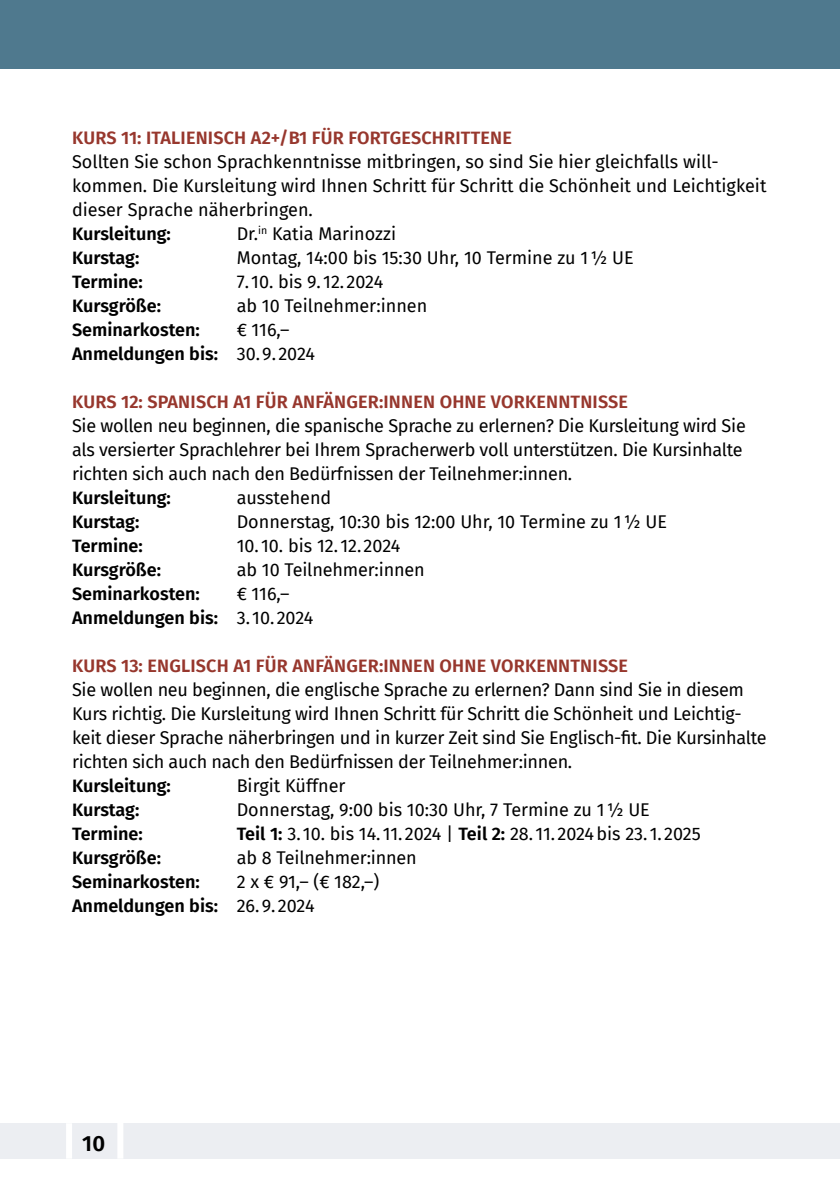
<style>
.page{position:relative;width:840px;height:1191px;background:#fff}
.page>*{position:absolute;margin:0;border:0;box-sizing:border-box;transform-origin:0 0}
.t1{font:600 22px "Fira Sans";color:#000}
.t2{font:18px/24px "Fira Sans";letter-spacing:-.015em;color:#000}
.t3{font:600 18px "Fira Sans";color:#000}
.t4{font:600 18px "Fira Sans";letter-spacing:.01em;color:#97372d}
.s1{font-weight:600}
</style>
<div class="page">
<div style="left:0;top:0;width:839px;height:68px;background:#4f798e"></div>
<div style="left:0;top:1123px;width:839px;height:35px;background:#eceef2"></div>
<div style="left:66px;top:1123px;width:6px;height:35px;background:#fff"></div>
<div style="left:117px;top:1123px;width:6px;height:35px;background:#fff"></div>
<p class="t4" style="left:72px;top:123px;width:441px">KURS 11: ITALIENISCH A2+/B1 FÜR FORTGESCHRITTENE</p>
<p class="t2" style="left:72px;top:149px;width:695px">Sollten Sie schon Sprachkenntnisse mitbringen, so sind Sie hier gleichfalls will&shy;kommen. Die Kursleitung wird Ihnen Schritt für Schritt die Schönheit und Leichtigkeit dieser Sprache näherbringen.</p>
<p class="t3" style="left:72px;top:219px;width:100px">Kursleitung:</p>
<p class="t2" style="left:236px;top:221px;width:161px">Dr.<sup>in</sup> Katia Marinozzi</p>
<p class="t3" style="left:72px;top:243px;width:69px">Kurstag:</p>
<p class="t2" style="left:236px;top:245px;width:398px">Montag, 14:00 bis 15:30 Uhr, 10 Termine zu 1½ UE</p>
<p class="t3" style="left:72px;top:267px;width:72px">Termine:</p>
<p class="t2" style="left:236px;top:269px;width:148px">7. 10. bis 9. 12. 2024</p>
<p class="t3" style="left:72px;top:291px;width:90px">Kursgröße:</p>
<p class="t2" style="left:236px;top:293px;width:192px">ab 10 Teilnehmer:innen</p>
<p class="t3" style="left:72px;top:315px;width:129px">Seminarkosten:</p>
<p class="t2" style="left:72px;top:317px;width:244px;text-indent:164px">€ 116,–<br><span class="s1">Anmeldungen bis:</span> 30.9. 2024</p>
<p class="t4" style="left:72px;top:387px;width:557px">KURS 12: SPANISCH A1 FÜR ANFÄNGER:INNEN OHNE VORKENNTNISSE</p>
<p class="t2" style="left:72px;top:413px;width:675px">Sie wollen neu beginnen, die spanische Sprache zu erlernen? Die Kursleitung wird Sie als versierter Sprachlehrer bei Ihrem Spracherwerb voll unterstützen. Die Kursinhalte richten sich auch nach den Bedürfnissen der Teilnehmer:innen.</p>
<p class="t3" style="left:72px;top:483px;width:100px">Kursleitung:</p>
<p class="t2" style="left:236px;top:485px;width:96px">ausstehend</p>
<p class="t3" style="left:72px;top:507px;width:69px">Kurstag:</p>
<p class="t2" style="left:236px;top:509px;width:431px">Donnerstag, 10:30 bis 12:00 Uhr, 10 Termine zu 1½ UE</p>
<p class="t3" style="left:72px;top:531px;width:72px">Termine:</p>
<p class="t2" style="left:236px;top:533px;width:165px">10. 10. bis 12. 12. 2024</p>
<p class="t3" style="left:72px;top:555px;width:90px">Kursgröße:</p>
<p class="t2" style="left:236px;top:557px;width:189px">ab 10 Teilnehmer:innen</p>
<p class="t3" style="left:72px;top:579px;width:129px">Seminarkosten:</p>
<p class="t2" style="left:72px;top:581px;width:243px;text-indent:164px">€ 116,–<br><span class="s1">Anmeldungen bis:</span> 3. 10. 2024</p>
<p class="t4" style="left:72px;top:651px;width:557px">KURS 13: ENGLISCH A1 FÜR ANFÄNGER:INNEN OHNE VORKENNTNISSE</p>
<p class="t2" style="left:72px;top:677px;width:695px">Sie wollen neu beginnen, die englische Sprache zu erlernen? Dann sind Sie in diesem Kurs richtig. Die Kursleitung wird Ihnen Schritt für Schritt die Schönheit und Leichtig&shy;keit dieser Sprache näherbringen und in kurzer Zeit sind Sie Englisch-fit. Die Kursinhalte richten sich auch nach den Bedürfnissen der Teilnehmer:innen.</p>
<p class="t3" style="left:72px;top:771px;width:100px">Kursleitung:</p>
<p class="t2" style="left:236px;top:773px;width:110px">Birgit Küffner</p>
<p class="t3" style="left:72px;top:795px;width:69px">Kurstag:</p>
<p class="t2" style="left:236px;top:797px;width:414px">Donnerstag, 9:00 bis 10:30 Uhr, 7 Termine zu 1½ UE</p>
<p class="t3" style="left:72px;top:819px;width:72px">Termine:</p>
<p class="t2" style="left:236px;top:821px;width:465px"><span class="s1">Teil 1:</span> 3. 10. bis 14. 11. 2024 | <span class="s1">Teil 2:</span> 28. 11. 2024bis 23. 1. 2025</p>
<p class="t3" style="left:72px;top:843px;width:90px">Kursgröße:</p>
<p class="t2" style="left:236px;top:845px;width:181px">ab 8 Teilnehmer:innen</p>
<p class="t3" style="left:72px;top:867px;width:129px">Seminarkosten:</p>
<p class="t2" style="left:72px;top:869px;width:309px;text-indent:164px">2 x € 91,– (€ 182,–)<br><span class="s1">Anmeldungen bis:</span> 26.9. 2024</p>
<p class="t1" style="left:82px;top:1125px;width:24px">10</p>
</div>
